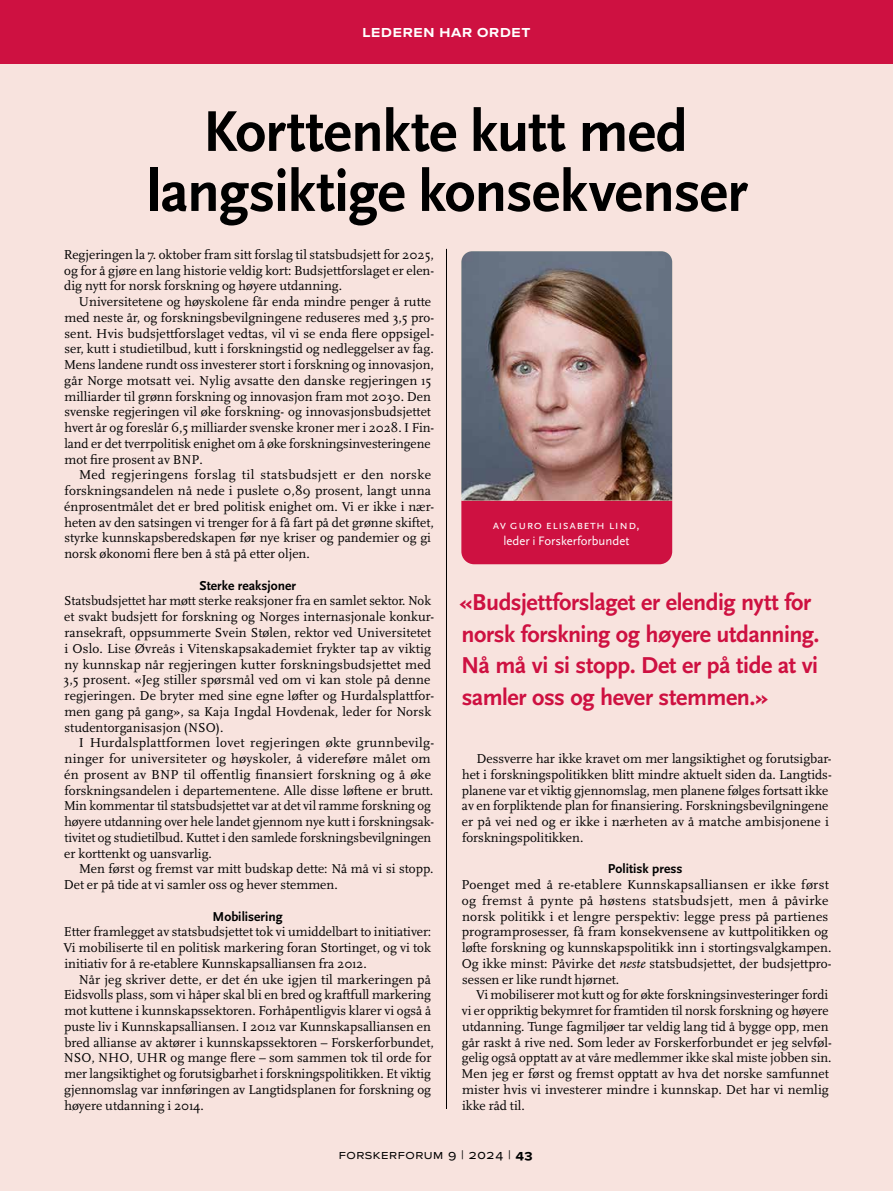
<style>
.page{position:relative;width:893px;height:1191px;background:#fff}
.page>*{position:absolute;margin:0;border:0;box-sizing:border-box;transform-origin:0 0}
.t1{font:700 60px/60px "Scala Sans OT";letter-spacing:-.015em;color:#000;text-align:center}
.t2{font:700 24px/31.5px "Scala Sans OT";letter-spacing:-.02em;color:#ce1141}
.t3{font:13.5px/15.8px "Scala OT";color:#000}
.t4{font:700 13.5px "Scala Sans OT";color:#000}
.t5{font:700 13.5px "Proxima Nova Wide";letter-spacing:.055em;color:#fff}
.t6{font:12.75px/15.8px "Scala Sans OT";letter-spacing:.02em;color:#fff;text-align:center}
.t7{font:12.75px "Proxima Nova Wide";letter-spacing:.04em;color:#000}
.s1{font-style:italic}
.s2{font-weight:700}
</style>
<div class="page">
<div style="left:0;top:64px;width:893px;height:1127px;background:#f8e3de"></div>
<div style="left:0;top:0;width:893px;height:64px;background:#ce1141"></div>
<div style="left:461px;top:500px;width:211px;height:64px;background:#ce1141"></div>
<img style="left:461px;top:251px;width:211px;height:249px">
<hr style="left:446px;top:249px;width:1px;height:860px;background:#000">
<p class="t5" style="left:363px;top:23px;width:169px">LEDEREN HAR ORDET</p>
<h1 class="t1" style="left:147px;top:102px;width:603px">Korttenkte kutt med langsiktige konsekvenser</h1>
<p class="t3" style="left:64px;top:247px;width:372px;text-align:justify">Regjeringen la 7. oktober fram sitt forslag til statsbudsjett for 2025, og for å gjøre en lang historie veldig kort: Budsjettforslaget er elen&shy;dig nytt for norsk forskning og høyere utdanning.</p>
<p class="t3" style="left:64px;top:294px;width:372px;text-indent:15px">Universitetene og høyskolene får enda mindre penger å rutte med neste år, og forskningsbevilgningene reduseres med 3,5 pro&shy;sent. Hvis budsjettforslaget vedtas, vil vi se enda flere oppsigel&shy;ser, kutt i studietilbud, kutt i forskningstid og nedleggelser av fag.<br>Mens landene rundt oss investerer stort i forskning og innovasjon, går Norge motsatt vei. Nylig avsatte den danske regjeringen 15 milliarder til grønn forskning og innovasjon fram mot 2030. Den svenske regjeringen vil øke forskning- og innovasjonsbudsjettet hvert år og foreslår 6,5 milliarder svenske kroner mer i 2028. I Fin&shy;land er det tverrpolitisk enighet om å øke forskningsinvesteringene mot fire prosent av BNP.</p>
<p class="t3" style="left:64px;top:467px;width:371px;text-indent:15px">Med regjeringens forslag til statsbudsjett er den norske forskningsandelen nå nede i puslete 0,89 prosent, langt unna énprosentmålet det er bred politisk enighet om. Vi er ikke i nær&shy;heten av den satsingen vi trenger for å få fart på det grønne skiftet, styrke kunnskapsberedskapen før nye kriser og pandemier og gi norsk økonomi flere ben å stå på etter oljen.</p>
<p class="t4" style="left:200px;top:578px;width:98px">Sterke reaksjoner</p>
<p class="t3" style="left:63px;top:593px;width:372px">Statsbudsjettet har møtt sterke reaksjoner fra en samlet sektor. Nok et svakt budsjett for forskning og Norges internasjonale konkur&shy;ransekraft, oppsummerte Svein Stølen, rektor ved Universitetet i Oslo. Lise Øvreås i Vitenskapsakademiet frykter tap av viktig ny kunnskap når regjeringen kutter forskningsbudsjettet med 3,5 prosent. «Jeg stiller spørsmål ved om vi kan stole på denne regjeringen. De bryter med sine egne løfter og Hurdalsplattfor&shy;men gang på gang», sa Kaja Ingdal Hovdenak, leder for Norsk studentorganisasjon (NSO).</p>
<p class="t3" style="left:64px;top:735px;width:372px;text-indent:15px">I Hurdalsplattformen lovet regjeringen økte grunnbevilg&shy;ninger for universiteter og høyskoler, å videreføre målet om én prosent av BNP til offentlig finansiert forskning og å øke forskningsandelen i departementene. Alle disse løftene er brutt.<br>Min kommentar til statsbudsjettet var at det vil ramme forskning og høyere utdanning over hele landet gjennom nye kutt i forskningsak&shy;tivitet og studietilbud. Kuttet i den samlede forskningsbevilgningen er korttenkt og uansvarlig.</p>
<p class="t3" style="left:64px;top:861px;width:371px;text-indent:15px">Men først og fremst var mitt budskap dette: Nå må vi si stopp.<br>Det er på tide at vi samler oss og hever stemmen.</p>
<p class="t4" style="left:212px;top:908px;width:72px">Mobilisering</p>
<p class="t3" style="left:64px;top:924px;width:369px;text-align:justify">Etter framlegget av statsbudsjettet tok vi umiddelbart to initiativer:<br>Vi mobiliserte til en politisk markering foran Stortinget, og vi tok initiativ for å re-etablere Kunnskapsalliansen fra 2012.</p>
<p class="t3" style="left:64px;top:971px;width:371px;text-indent:15px">Når jeg skriver dette, er det én uke igjen til markeringen på Eidsvolls plass, som vi håper skal bli en bred og kraftfull markering mot kuttene i kunnskapssektoren. Forhåpentligvis klarer vi også å puste liv i Kunnskapsalliansen. I 2012 var Kunnskapsalliansen en bred allianse av aktører i kunnskapssektoren – Forskerforbundet, NSO, NHO, UHR og mange flere – som sammen tok til orde for mer langsiktighet og forutsigbarhet i forskningspolitikken. Et viktig gjennomslag var innføringen av Langtidsplanen for forskning og høyere utdanning i 2014.</p>
<p class="t6" style="left:493px;top:517px;width:148px">av G uro E lisabeth Lind, leder i Forskerforbundet</p>
<h2 class="t2" style="left:459px;top:587px;width:362px">«Budsjettforslaget er elendig nytt for norsk forskning og høyere utdanning.<br>Nå må vi si stopp. Det er på tide at vi samler oss og hever stemmen.»</h2>
<p class="t3" style="left:462px;top:751px;width:371px;text-indent:15px">Dessverre har ikke kravet om mer langsiktighet og forutsigbar&shy;het i forskningspolitikken blitt mindre aktuelt siden da. Langtids&shy;planene var et viktig gjennomslag, men planene følges fortsatt ikke av en forpliktende plan for finansiering. Forskningsbevilgningene er på vei ned og er ikke i nærheten av å matche ambisjonene i forskningspolitikken.</p>
<p class="t4" style="left:608px;top:861px;width:76px">Politisk press</p>
<p class="t3" style="left:461px;top:877px;width:372px">Poenget med å re-etablere Kunnskapsalliansen er ikke først og fremst å pynte på høstens statsbudsjett, men å påvirke norsk politikk i et lengre perspektiv: legge press på partienes programprosesser, få fram konsekvensene av kuttpolitikken og løfte forskning og kunnskapspolitikk inn i stortingsvalgkampen.<br>Og ikke minst: Påvirke det <span class="s1">neste</span> statsbudsjettet, der budsjettpro&shy;sessen er like rundt hjørnet.</p>
<p class="t3" style="left:462px;top:987px;width:372px;text-indent:15px">Vi mobiliserer mot kutt og for økte forskningsinvesteringer fordi vi er oppriktig bekymret for framtiden til norsk forskning og høyere utdanning. Tunge fagmiljøer tar veldig lang tid å bygge opp, men går raskt å rive ned. Som leder av Forskerforbundet er jeg selvføl&shy;gelig også opptatt av at våre medlemmer ikke skal miste jobben sin.<br>Men jeg er først og fremst opptatt av hva det norske samfunnet mister hvis vi investerer mindre i kunnskap. Det har vi nemlig ikke råd til.</p>
<p class="t7" style="left:339px;top:1144px;width:196px">forskerforum 9 | 2024 | <span class="s2">43</span></p>
</div>
